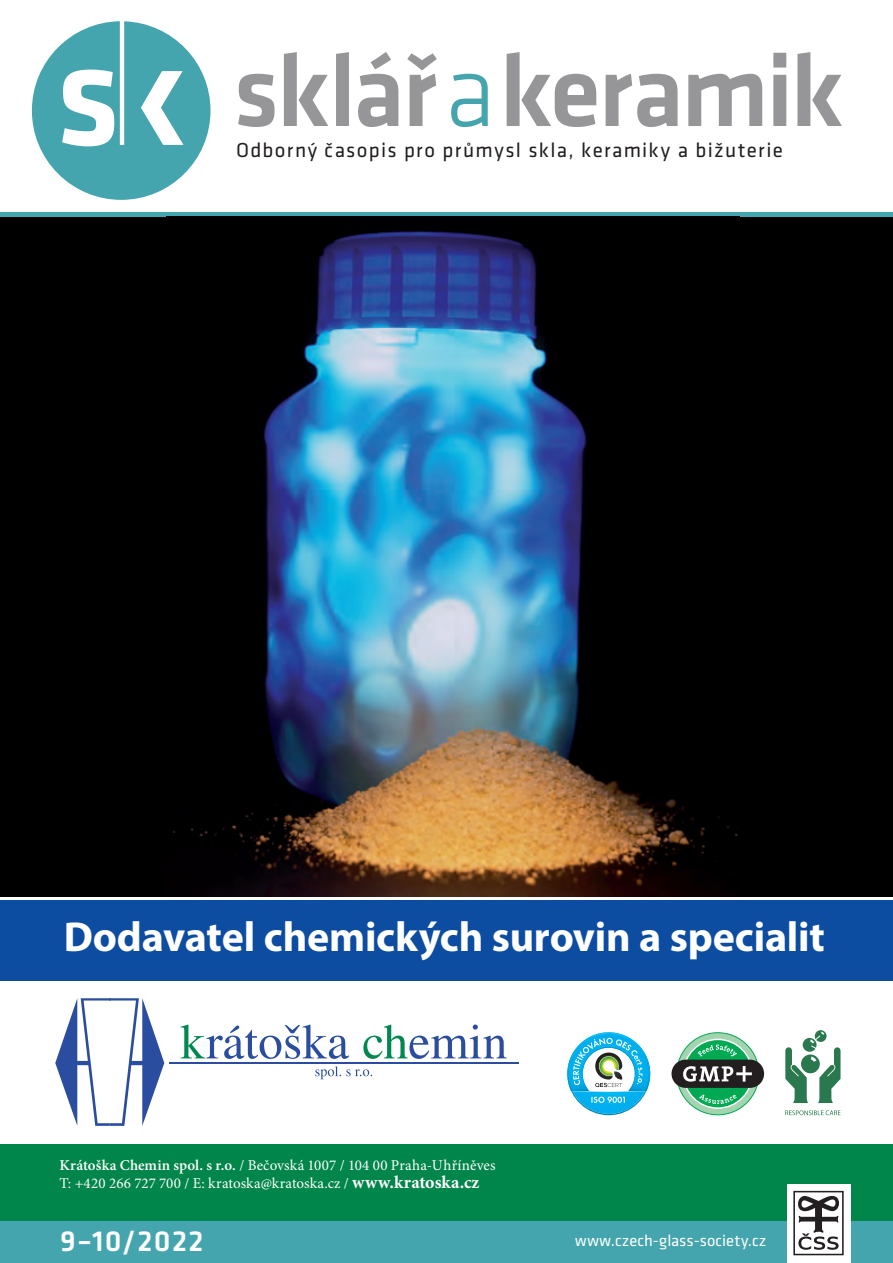
<style>
.page{position:relative;width:893px;height:1263px;background:#fff}
.page>*{position:absolute;margin:0;border:0;box-sizing:border-box;transform-origin:0 0}
.t1{font:700 42px "Myriad Pro";letter-spacing:-.005em;color:#fff}
.t2{font:500 30px "Klavika Basic";letter-spacing:.045em;color:#fff}
.t3{font:21px "Klavika Basic";letter-spacing:.06em;color:#231f20}
.t4{font:16.5px "Klavika Basic";letter-spacing:.005em;color:#fff}
.t5{font:15px/18px "Minion Pro";letter-spacing:.01em;color:#fff}
.s1{font-weight:600}
.s2{font-weight:700;font-size:18px}
</style>
<div class="page">
<div style="left:0;top:213px;width:893px;height:1050px;background:#44a5ae"></div>
<div style="left:0;top:217px;width:893px;height:1003px;background:#fff"></div>
<div style="left:0;top:1144px;width:893px;height:76px;background:#00854a"></div>
<div style="left:0;top:217px;width:893px;height:679px;background:#000"></div>
<img style="left:173px;top:231px;width:565px;height:665px">
<div style="left:0;top:900px;width:893px;height:81px;background:#0d4da1"></div>
<svg style="left:785px;top:1030px;width:55px;height:73px"></svg>
<svg style="left:785px;top:1110px;width:55px;height:5px"></svg>
<svg style="left:677px;top:1033px;width:82px;height:82px"></svg>
<svg style="left:683px;top:1039px;width:69px;height:69px"></svg>
<svg style="left:697px;top:1044px;width:40px;height:13px"></svg>
<svg style="left:699px;top:1094px;width:38px;height:10px"></svg>
<div style="left:671px;top:1059px;width:93px;height:29px;background:#231f20;border-radius:14px"></div>
<svg style="left:683px;top:1066px;width:69px;height:15px"></svg>
<svg style="left:567px;top:1032px;width:84px;height:83px"></svg>
<img style="left:573px;top:1091px;width:71px;height:1px">
<hr style="left:169px;top:1062px;width:349px;height:2px;background:#2a4da0">
<svg style="left:315px;top:1066px;width:57px;height:13px"></svg>
<svg style="left:181px;top:1024px;width:326px;height:35px"></svg>
<svg style="left:55px;top:998px;width:109px;height:128px"></svg>
<svg style="left:32px;top:21px;width:179px;height:179px"></svg>
<svg style="left:238px;top:52px;width:604px;height:75px"></svg>
<svg style="left:451px;top:74px;width:37px;height:53px"></svg>
<div style="left:787px;top:1184px;width:63px;height:79px;background:#fff"></div>
<svg style="left:793px;top:1191px;width:51px;height:64px"></svg>
<h3 class="t3" style="left:236px;top:142px;width:548px">Odborný časopis pro průmysl skla, keramiky a bižuterie</h3>
<h1 class="t1" style="left:64px;top:921px;width:762px">Dodavatel chemických surovin a specialit</h1>
<p class="t5" style="left:60px;top:1157px;width:438px"><span class="s1">Krátoška Chemin spol. s r.o.</span> / Bečovská 1007 / 104 00 Praha-Uhříněves<br>T: +420 266 727 700 / E: kratoska@kratoska.cz / <span class="s2">www.kratoska.cz</span></p>
<h2 class="t2" style="left:60px;top:1229px;width:145px">9–10/2022</h2>
<p class="t4" style="left:575px;top:1234px;width:193px">www.czech-glass-society.cz</p>
</div>
